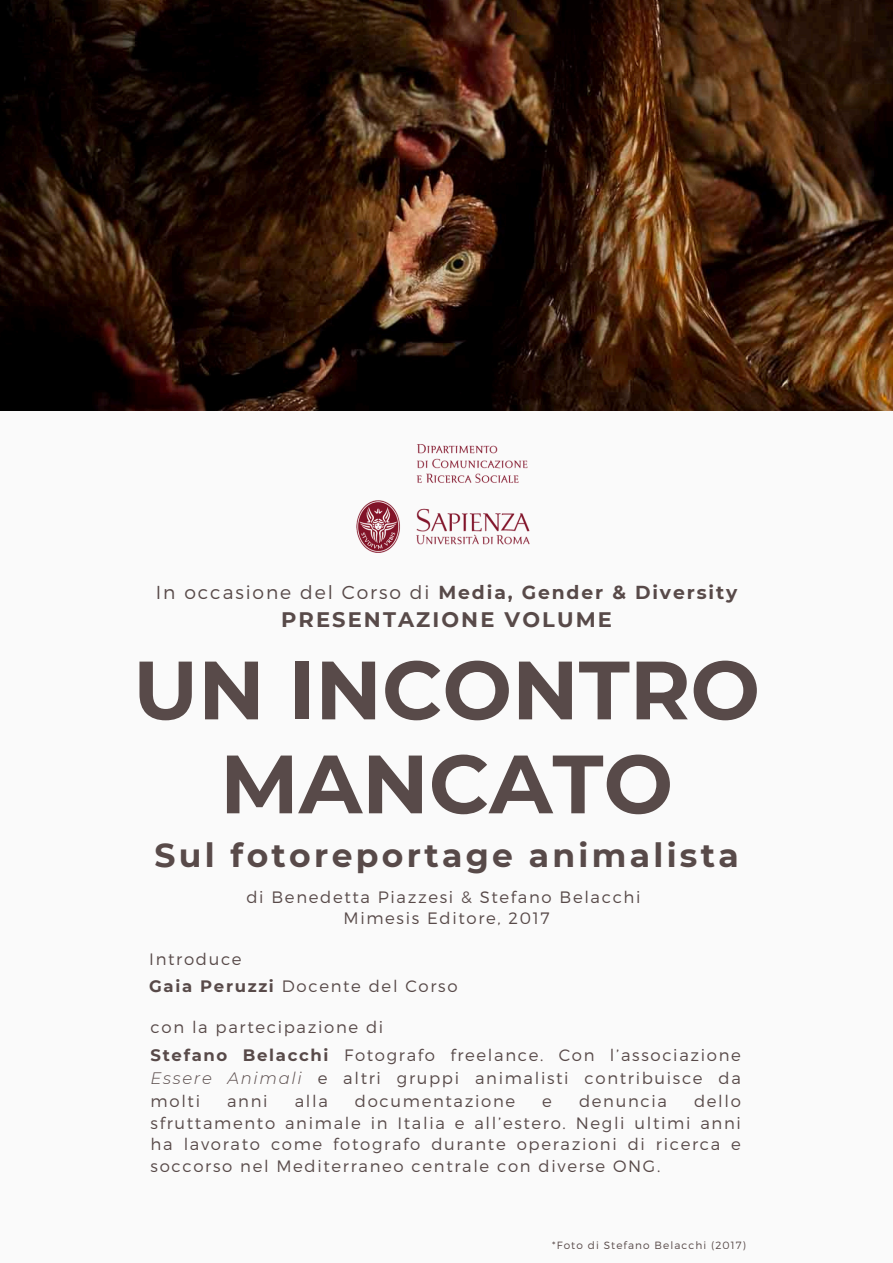
<style>
.page{position:relative;width:893px;height:1263px;background:#fafafa}
.page>*{position:absolute;margin:0;border:0;box-sizing:border-box;transform-origin:0 0}
.t1{font:700 82.5px/93.9px "Montserrat";color:#584a49;text-align:center}
.t2{font:700 33px "Montserrat";letter-spacing:.1em;color:#584a49}
.t3{font:700 21px "Montserrat";letter-spacing:.1em;color:#584a49}
.t4{font:700 18.75px "Montserrat";letter-spacing:.1em;color:#584a49}
.t5{font:300 16.5px/21.4px "Montserrat";letter-spacing:.1em;color:#584a49;text-align:justify}
.t6{font:300 10.5px "Montserrat";letter-spacing:.1em;color:#584a49}
.s1{font-weight:300}
.s2{font-weight:700}
.s3{font-style:italic}
</style>
<div class="page">
<img style="left:0;top:0;width:893px;height:410px">
<img style="left:356px;top:444px;width:174px;height:109px">
<h1 class="t4" style="left:156px;top:581px;width:583px"><span class="s1">In occasione del Corso di</span> Media, Gender &amp; Diversity</h1>
<h1 class="t3" style="left:281px;top:606px;width:332px">PRESENTAZIONE VOLUME</h1>
<h3 class="t1" style="left:133px;top:643px;width:628px">UN INCONTRO<br>MANCATO</h3>
<h2 class="t2" style="left:154px;top:835px;width:586px">Sul fotoreportage animalista</h2>
<h4 class="t5" style="left:246px;top:885px;width:396px;text-align:center">di Benedetta Piazzesi &amp; Stefano Belacchi<br>Mimesis Editore, 2017</h4>
<h4 class="t5" style="left:149px;top:947px;width:94px">Introduce</h4>
<h4 class="t5" style="left:149px;top:975px;width:310px"><span class="s2">Gaia Peruzzi</span> Docente del Corso</h4>
<p class="t5" style="left:151px;top:1016px;width:234px">con la partecipazione di</p>
<h4 class="t5" style="left:151px;top:1043px;width:592px;line-height:23.1px"><span class="s2">Stefano Belacchi</span> Fotografo freelance. Con l’associazione <span class="s3">Essere Animali</span> e altri gruppi animalisti contribuisce da molti</h4>
<h4 class="t5" style="left:151px;top:1090px;width:592px;text-indent:543px">dello sfruttamento animale in Italia e all’estero. Negli ultimi anni ha lavorato come fotografo durante operazioni di ricerca e soccorso nel Mediterraneo centrale con diverse ONG.</h4>
<h4 class="t5" style="left:227px;top:1090px;width:42px">anni</h4>
<h4 class="t5" style="left:295px;top:1090px;width:35px">alla</h4>
<h4 class="t5" style="left:355px;top:1090px;width:162px">documentazione</h4>
<h4 class="t5" style="left:542px;top:1090px;width:11px">e</h4>
<h4 class="t5" style="left:579px;top:1090px;width:89px">denuncia</h4>
<h4 class="t6" style="left:552px;top:1238px;width:195px">*Foto di Stefano Belacchi (2017)</h4>
</div>
